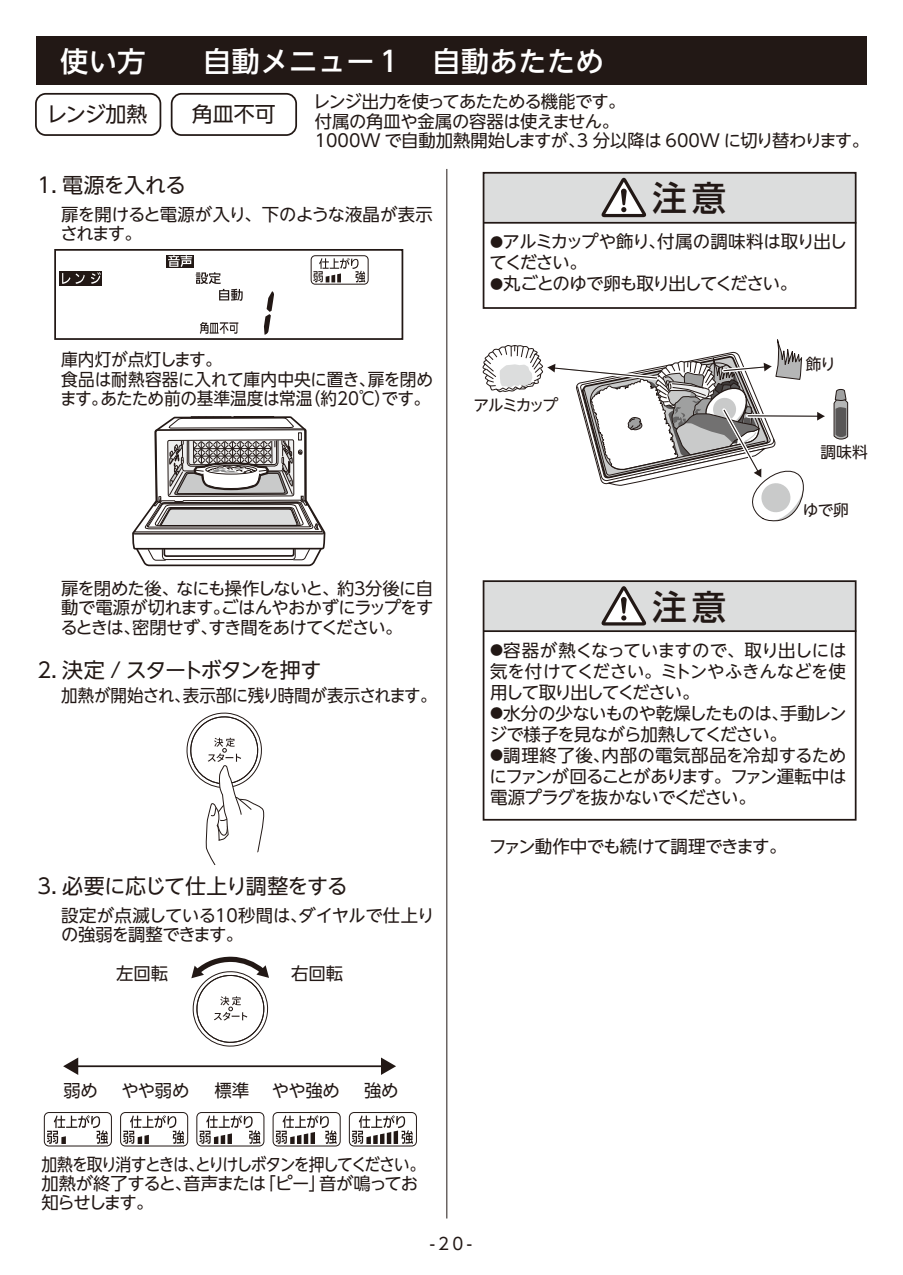
<style>
.page{position:relative;width:903px;height:1275px;background:#fff}
.page>*{position:absolute;margin:0;border:0;box-sizing:border-box;transform-origin:0 0}
.t1{font:500 34.48px "UD Shin Go NT Pro";color:#221815}
.t2{font:500 28px "UD Shin Go NT Pro";letter-spacing:.02em;color:#fff}
.t3{font:21px "UD Shin Go NT Pro";letter-spacing:-.035em;color:#221815}
.t4{font:21px "UD Shin Go NT Pro";letter-spacing:-.07em;color:#221815}
.t5{font:17.5px/21px "UD Shin Go NT Pro";letter-spacing:-.05em;color:#221815;text-align:justify}
.t6{font:17.5px/21px "UD Shin Go NT Pro";letter-spacing:-.07em;color:#221815}
.t7{font:17.5px "UD Shin Go NT Pro";letter-spacing:-.075em;color:#221815}
.t8{font:17.32px/19.2px "UD Shin Go NT Pro";letter-spacing:-.035em;color:#221815}
.t9{font:17.32px/19.2px "UD Shin Go NT Pro";letter-spacing:-.015em;color:#221815;scale:.96 1}
.t10{font:17.32px/19.2px "UD Shin Go NT Pro";letter-spacing:-.085em;color:#221815;scale:.91 1}
.t11{font:17.32px "UD Shin Go NT Pro";letter-spacing:-.035em;color:#221815;scale:.95 1}
.t12{font:16.62px "UD Shin Go NT Pro";color:#221815}
.t13{font:15.75px "UD Shin Go NT Pro";letter-spacing:-.085em;color:#221815}
.s1{font-size:13.12px}
</style>
<div class="page">
<div style="left:36px;top:36px;width:830px;height:49px;background:#221815"></div>
<hr style="left:446px;top:169px;width:1px;height:1049px;background:#221815">
<div style="left:35px;top:93px;width:126px;height:43px;border:2px solid #221815;border-radius:10px"></div>
<div style="left:483px;top:173px;width:373px;height:50px;background:#dcdddd"></div>
<svg style="left:601px;top:177px;width:46px;height:40px"></svg>
<div style="left:483px;top:172px;width:373px;height:137px;border:2px solid #221815"></div>
<hr style="left:483px;top:222px;width:373px;height:2px;background:#221815">
<div style="left:483px;top:581px;width:373px;height:50px;background:#dcdddd"></div>
<svg style="left:601px;top:586px;width:46px;height:39px"></svg>
<div style="left:483px;top:580px;width:373px;height:241px;border:2px solid #221815"></div>
<hr style="left:483px;top:630px;width:373px;height:2px;background:#221815">
<svg style="left:482px;top:339px;width:366px;height:183px"></svg>
<svg style="left:348px;top:1112px;width:69px;height:35px"></svg>
<svg style="left:272px;top:1112px;width:69px;height:35px"></svg>
<svg style="left:196px;top:1112px;width:69px;height:35px"></svg>
<svg style="left:120px;top:1112px;width:69px;height:35px"></svg>
<svg style="left:43px;top:1112px;width:69px;height:35px"></svg>
<hr style="left:76px;top:1065px;width:307px;height:2px;background:#221815">
<svg style="left:63px;top:1057px;width:15px;height:18px"></svg>
<svg style="left:381px;top:1057px;width:15px;height:18px"></svg>
<svg style="left:131px;top:92px;width:195px;height:458px"></svg>
<svg style="left:134px;top:546px;width:189px;height:21px"></svg>
<div style="left:191px;top:416px;width:40px;height:2px;border:1px solid #221815"></div>
<div style="left:234px;top:416px;width:40px;height:1px;border:1px solid #221815"></div>
<svg style="left:133px;top:417px;width:192px;height:117px"></svg>
<div style="left:54px;top:249px;width:349px;height:91px;border:2px solid #221815"></div>
<div style="left:167px;top:255px;width:27px;height:12px;background:#221815"></div>
<svg style="left:168px;top:255px;width:75px;height:46px"></svg>
<div style="left:60px;top:271px;width:42px;height:15px;background:#221815"></div>
<svg style="left:62px;top:273px;width:8px;height:11px"></svg>
<svg style="left:76px;top:272px;width:25px;height:12px"></svg>
<svg style="left:310px;top:255px;width:59px;height:30px"></svg>
<svg style="left:264px;top:291px;width:10px;height:44px"></svg>
<svg style="left:200px;top:322px;width:38px;height:12px"></svg>
<svg style="left:186px;top:712px;width:79px;height:153px"></svg>
<svg style="left:191px;top:956px;width:78px;height:91px"></svg>
<h2 class="t2" style="left:60px;top:38px;width:545px">使い方　　自動メニュー１　自動あたため</h2>
<p class="t3" style="left:46px;top:97px;width:103px">レンジ加熱</p>
<p class="t3" style="left:192px;top:97px;width:85px">角皿不可</p>
<p class="t8" style="left:313px;top:92px;width:558px">レンジ出力を使ってあたためる機能です。<br>付属の角皿や金属の容器は使えません。<br>1000W で自動加熱開始しますが、3 分以降は 600W に切り替わります。</p>
<p class="t3" style="left:34px;top:168px;width:154px">１．電源を入れる</p>
<p class="t8" style="left:60px;top:204px;width:374px">扉を開けると電源が入り、下のような液晶が表示されます。</p>
<p class="t9" style="left:60px;top:350px;width:390px">庫内灯が点灯します。<br>食品は耐熱容器に入れて庫内中央に置き、扉を閉めます。あたため前の基準温度は常温（約20℃）です。</p>
<p class="t8" style="left:60px;top:578px;width:375px;text-align:justify">扉を閉めた後、なにも操作しないと、約３分後に自動で電源が切れます。ごはんやおかずにラップをするときは、密閉せず、すき間をあけてください。</p>
<p class="t4" style="left:34px;top:653px;width:289px">２．決定 / スタートボタンを押す</p>
<p class="t11" style="left:61px;top:682px;width:397px">加熱が開始され、表示部に残り時間が表示されます。</p>
<p class="t3" style="left:34px;top:869px;width:316px">３．必要に応じて仕上り調整をする</p>
<p class="t8" style="left:61px;top:905px;width:375px">設定が点滅している１０秒間は､ダイヤルで仕上りの強弱を調整できます。</p>
<p class="t8" style="left:116px;top:963px;width:54px">左回転</p>
<p class="t8" style="left:291px;top:963px;width:54px">右回転</p>
<p class="t8" style="left:63px;top:1080px;width:36px">弱め</p>
<p class="t8" style="left:121px;top:1080px;width:70px">やや弱め</p>
<p class="t8" style="left:215px;top:1080px;width:36px">標準</p>
<p class="t8" style="left:272px;top:1080px;width:70px">やや強め</p>
<p class="t8" style="left:364px;top:1080px;width:36px">強め</p>
<p class="t10" style="left:41px;top:1154px;width:423px">加熱を取り消すときは、とりけしボタンを押してください。加熱が終了すると､音声または「ピー」音が鳴ってお知らせします。</p>
<h1 class="t1" style="left:652px;top:170px;width:75px">注意</h1>
<p class="t6" style="left:489px;top:231px;width:359px"><span class="s1">●</span>アルミカップや飾り､付属の調味料は取り出してください｡</p>
<p class="t7" style="left:490px;top:269px;width:309px"><span class="s1">●</span>丸ごとのゆで卵も取り出してください。</p>
<p class="t13" style="left:473px;top:392px;width:86px">アルミカップ</p>
<h1 class="t1" style="left:652px;top:579px;width:75px">注意</h1>
<p class="t13" style="left:806px;top:351px;width:32px">飾り</p>
<p class="t13" style="left:820px;top:439px;width:49px">調味料</p>
<p class="t13" style="left:803px;top:497px;width:48px">ゆで卵</p>
<p class="t5" style="left:490px;top:639px;width:358px"><span class="s1">●</span>容器が熱くなっていますので、取り出しには気を付けてください。ミトンやふきんなどを使用して取り出してください。</p>
<p class="t5" style="left:489px;top:702px;width:359px"><span class="s1">●</span>水分の少ないものや乾燥したものは､手動レンジで様子を見ながら加熱してください。</p>
<p class="t5" style="left:489px;top:744px;width:358px"><span class="s1">●</span>調理終了後､内部の電気部品を冷却するためにファンが回ることがあります。ファン運転中は電源プラグを抜かないでください。</p>
<p class="t5" style="left:489px;top:835px;width:299px">ファン動作中でも続けて調理できます。</p>
<p class="t12" style="left:430px;top:1231px;width:44px">-20-</p>
</div>
